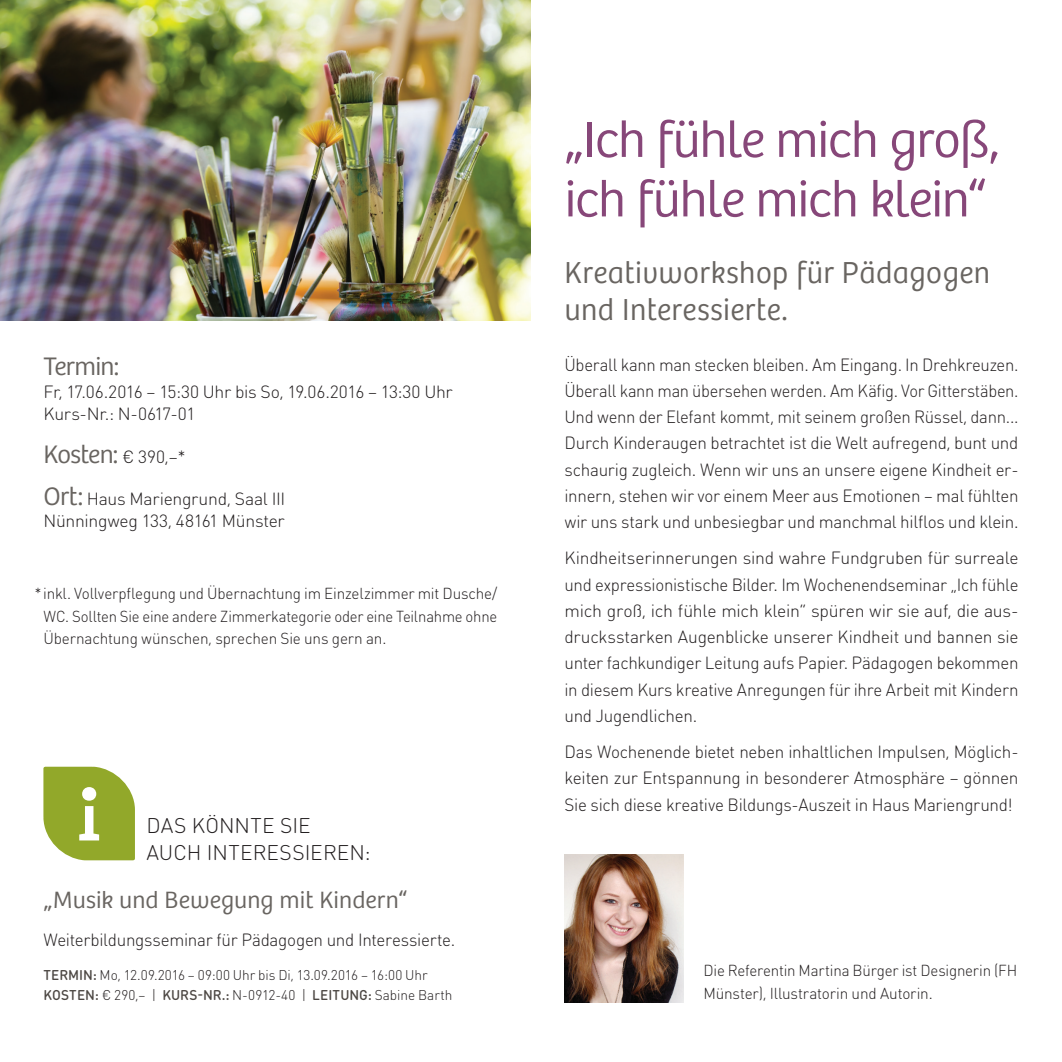
<style>
.page{position:relative;width:1062px;height:1062px;background:#fff}
.page>*{position:absolute;margin:0;border:0;box-sizing:border-box;transform-origin:0 0}
.t1{font:300 52.5px/59.5px "Bree";letter-spacing:-.02em;color:#874779}
.t2{font:300 31.5px/36.8px "Bree";letter-spacing:.01em;color:#696561}
.t3{font:300 26.25px "Bree";letter-spacing:-.03em;color:#696561}
.t4{font:300 24.5px "Bree";letter-spacing:.005em;color:#696561}
.t5{font:300 21px "DIN Round OT";color:#231f20}
.t6{font:300 17.5px/26.2px "DIN Round OT";letter-spacing:-.015em;color:#231f20;text-align:justify}
.t7{font:300 17.5px/26.2px "DIN Round OT";letter-spacing:-.015em;color:#231f20;text-align:justify;scale:.95 1}
.t8{font:300 15.75px/22.8px "DIN Round OT";letter-spacing:-.015em;color:#231f20;scale:.96 1}
.t9{font:300 14px/19.2px "DIN Round OT";letter-spacing:-.005em;color:#231f20}
.s1{font-family:"DIN Round OT";font-size:17.5px;color:#231f20}
.s2{font-family:"Bree";font-size:26.25px;color:#696561}
.s3{font-weight:500;color:#4c4743}
</style>
<div class="page">
<img style="left:565px;top:854px;width:118px;height:148px">
<img style="left:0;top:0;width:531px;height:320px">
<svg style="left:43px;top:766px;width:92px;height:94px;background:#a5b74f"></svg>
<h3 class="t3" style="left:43px;top:351px;width:77px">Termin:</h3>
<p class="t6" style="left:43px;top:380px;width:411px;line-height:22.8px">Fr, 17.06.2016 – 15:30 U hr bis So, 19.06.2016 – 13:30 U hr<br>Kurs-Nr.: N-0617-01</p>
<h3 class="t3" style="left:43px;top:439px;width:144px">Kosten: <span class="s1">€ 390,–*</span></h3>
<p class="t6" style="left:43px;top:486px;width:243px;line-height:22.8px"><span class="s2">Ort:</span> Haus Mariengrund, Saal III<br>Nünningweg 133, 48161 Münster</p>
<p class="t8" style="left:43px;top:581px;width:474px;text-align:justify;text-indent:-9px">* inkl. Vollverpflegung und Ü bernachtung im Einzelzimmer mit Dusche/ WC. Sollten Sie eine andere Zimmerkategorie oder eine Teilnahme ohne Ü bernachtung wünschen, sprechen Sie uns gern an.</p>
<p class="t5" style="left:146px;top:813px;width:87px">Das könnte</p>
<p class="t5" style="left:280px;top:813px;width:29px">sie</p>
<p class="t5" style="left:146px;top:839px;width:80px">auch inte</p>
<p class="t5" style="left:253px;top:839px;width:119px">ressieren:</p>
<h3 class="t4" style="left:43px;top:886px;width:365px">„Musik und Bewegung mit Kindern“</h3>
<p class="t6" style="left:43px;top:926px;width:413px">Weiterbildungsseminar für Pädagogen und I nteressierte.</p>
<p class="t9" style="left:43px;top:965px;width:410px"><span class="s3">TERMIN:</span> Mo, 12.09.2016 – 09:00 U hr bis Di, 13.09.2016 – 16:00 U hr<br><span class="s3">KOSTEN:</span> € 290,– | <span class="s3">KURS-N R.:</span> N-0912-40 | <span class="s3">LEITUNG:</span> Sabine Barth</p>
<h1 class="t1" style="left:564px;top:111px;width:437px">„Ich fühle mich groß, ich fühle mich klein“</h1>
<h2 class="t2" style="left:564px;top:255px;width:427px">Kreativworkshop für Pädagogen und Interessierte.</h2>
<p class="t7" style="left:564px;top:351px;width:479px">Ü berall kann man stecken bleiben. Am Eingang. I n Drehkreuzen.<br>Ü berall kann man übersehen werden. Am Käfig. Vor Gitterstäben.<br>U nd wenn der Elefant kommt, mit seinem großen Rüssel, dann...<br>Durch Kinderaugen betrachtet ist die Welt aufregend, bunt und schaurig zugleich. Wenn wir uns an unsere eigene Kindheit er&shy;innern, stehen wir vor einem Meer aus Emotionen – mal fühlten wir uns stark und unbesiegbar und manchmal hilflos und klein.</p>
<p class="t6" style="left:564px;top:545px;width:455px">Kindheitserinnerungen sind wahre Fundgruben für surreale und expressionistische Bilder. I m Wochenendseminar „Ich fühle mich groß, ich fühle mich klein“ spüren wir sie auf, die aus&shy;drucksstarken Augenblicke unserer Kindheit und bannen sie unter fachkundiger Leitung aufs Papier. Pädagogen bekommen in diesem Kurs kreative Anregungen für ihre Arbeit mit Kindern und Jugendlichen.</p>
<p class="t6" style="left:564px;top:738px;width:455px">Das Wochenende bietet neben inhaltlichen I mpulsen, Möglich&shy;keiten zur Entspannung in besonderer Atmosphäre – gönnen Sie sich diese kreative Bildungs-Auszeit in Haus Mariengrund!</p>
<p class="t8" style="left:703px;top:958px;width:317px">Die Referentin Martina Bürger ist Designerin (FH<br>Münster), I llustratorin und Autorin.</p>
</div>
